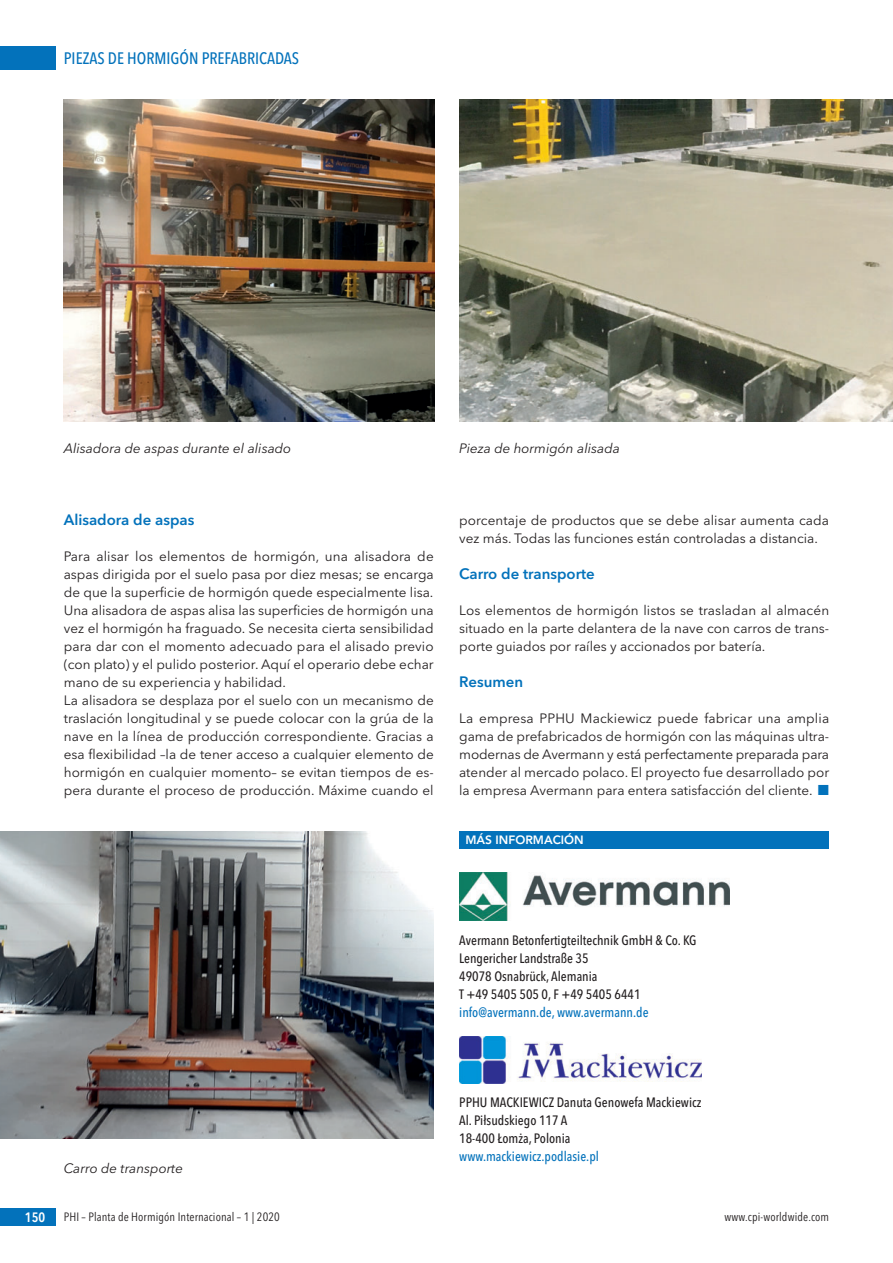
<style>
.page{position:relative;width:893px;height:1263px;background:#fff}
.page>*{position:absolute;margin:0;border:0;box-sizing:border-box;transform-origin:0 0}
.t1{font:500 16.5px "Avenir Next Condensed";color:#0372bb}
.t2{font:600 15px "Avenir Next";color:#0372bb}
.t3{font:13.5px/18px "Avenir Next";color:#231f20}
.t4{font:500 13.5px/18px "Avenir Next Condensed";color:#231f20}
.t5{font:italic 13.5px "Avenir Next";color:#231f20}
.t6{font:500 13.5px "Avenir Next Condensed";color:#0372bb}
.t7{font:600 13.5px "Avenir Next Condensed";color:#fff}
.t8{font:12px "Avenir Next Condensed";letter-spacing:.01em;color:#231f20}
.t9{font:800 12px "Avenir";color:#fff}
.s1{font-family:"European Pi Three";color:#0372bb}
</style>
<div class="page">
<div style="left:0;top:47px;width:55px;height:23px;background:#0372bb"></div>
<div style="left:0;top:1208px;width:55px;height:18px;background:#0372bb"></div>
<div style="left:459px;top:831px;width:370px;height:17px;background:#0372bb"></div>
<img style="left:459px;top:872px;width:270px;height:49px">
<img style="left:459px;top:1036px;width:242px;height:47px">
<img style="left:64px;top:100px;width:370px;height:321px">
<img style="left:459px;top:100px;width:434px;height:321px">
<img style="left:0;top:831px;width:434px;height:307px">
<p class="t1" style="left:64px;top:51px;width:237px">PIEZAS DE HORMIGÓN PREFABRICADAS</p>
<p class="t5" style="left:64px;top:442px;width:229px">Alisadora de aspas durante el alisado</p>
<p class="t2" style="left:64px;top:513px;width:132px">Alisadora de aspas</p>
<p class="t3" style="left:64px;top:548px;width:371px">Para alisar los elementos de hormigón, una alisadora de aspas dirigida por el suelo pasa por diez mesas; se encarga de que la superficie de hormigón quede especialmente lisa.<br>Una alisadora de aspas alisa las superficies de hormigón una vez el hormigón ha fraguado. Se necesita cierta sensibilidad para dar con el momento adecuado para el alisado previo (con plato) y el pulido posterior. Aquí el operario debe echar mano de su experiencia y habilidad.<br>La alisadora se desplaza por el suelo con un mecanismo de traslación longitudinal y se puede colocar con la grúa de la nave en la línea de producción correspondiente. Gracias a esa flexibilidad –la de tener acceso a cualquier elemento de hormigón en cualquier momento– se evitan tiempos de es&shy;pera durante el proceso de producción. Máxime cuando el</p>
<p class="t5" style="left:459px;top:442px;width:162px">Pieza de hormigón alisada</p>
<p class="t3" style="left:459px;top:512px;width:371px">porcentaje de productos que se debe alisar aumenta cada vez más. Todas las funciones están controladas a distancia.</p>
<p class="t2" style="left:459px;top:567px;width:137px">Carro de transporte</p>
<p class="t3" style="left:459px;top:602px;width:371px;text-align:justify">Los elementos de hormigón listos se trasladan al almacén situado en la parte delantera de la nave con carros de trans&shy;porte guiados por raíles y accionados por batería.</p>
<p class="t2" style="left:459px;top:675px;width:65px">Resumen</p>
<p class="t3" style="left:459px;top:710px;width:371px;text-align:justify">La empresa PPHU Mackiewicz puede fabricar una amplia gama de prefabricados de hormigón con las máquinas ultra&shy;modernas de Avermann y está perfectamente preparada para atender al mercado polaco. El proyecto fue desarrollado por la empresa Avermann para entera satisfacción del cliente. <span class="s1">-</span></p>
<p class="t9" style="left:465px;top:832px;width:120px">MÁS INFORMACIÓN</p>
<p class="t5" style="left:64px;top:1162px;width:121px">Carro de transporte</p>
<p class="t4" style="left:459px;top:932px;width:239px">Avermann Betonfertigteiltechnik GmbH &amp; Co. KG<br>Lengericher Landstraße 35<br>49078 Osnabrück, Alemania<br>T +49 5405 505 0, F +49 5405 6441</p>
<p class="t6" style="left:459px;top:1007px;width:191px">info@avermann.de, www.avermann.de</p>
<p class="t4" style="left:459px;top:1094px;width:244px">PPHU MACKIEWICZ Danuta Genowefa Mackiewicz<br>Al. Piłsudskiego 117 A<br>18-400 Łomża, Polonia</p>
<p class="t6" style="left:459px;top:1151px;width:141px">www.mackiewicz.podlasie.pl</p>
<p class="t7" style="left:25px;top:1209px;width:22px">150</p>
<p class="t8" style="left:64px;top:1211px;width:218px">PHI – Planta de Hormigón Internacional – 1 | 2020</p>
<p class="t8" style="left:725px;top:1211px;width:106px">www.cpi-worldwide.com</p>
</div>
